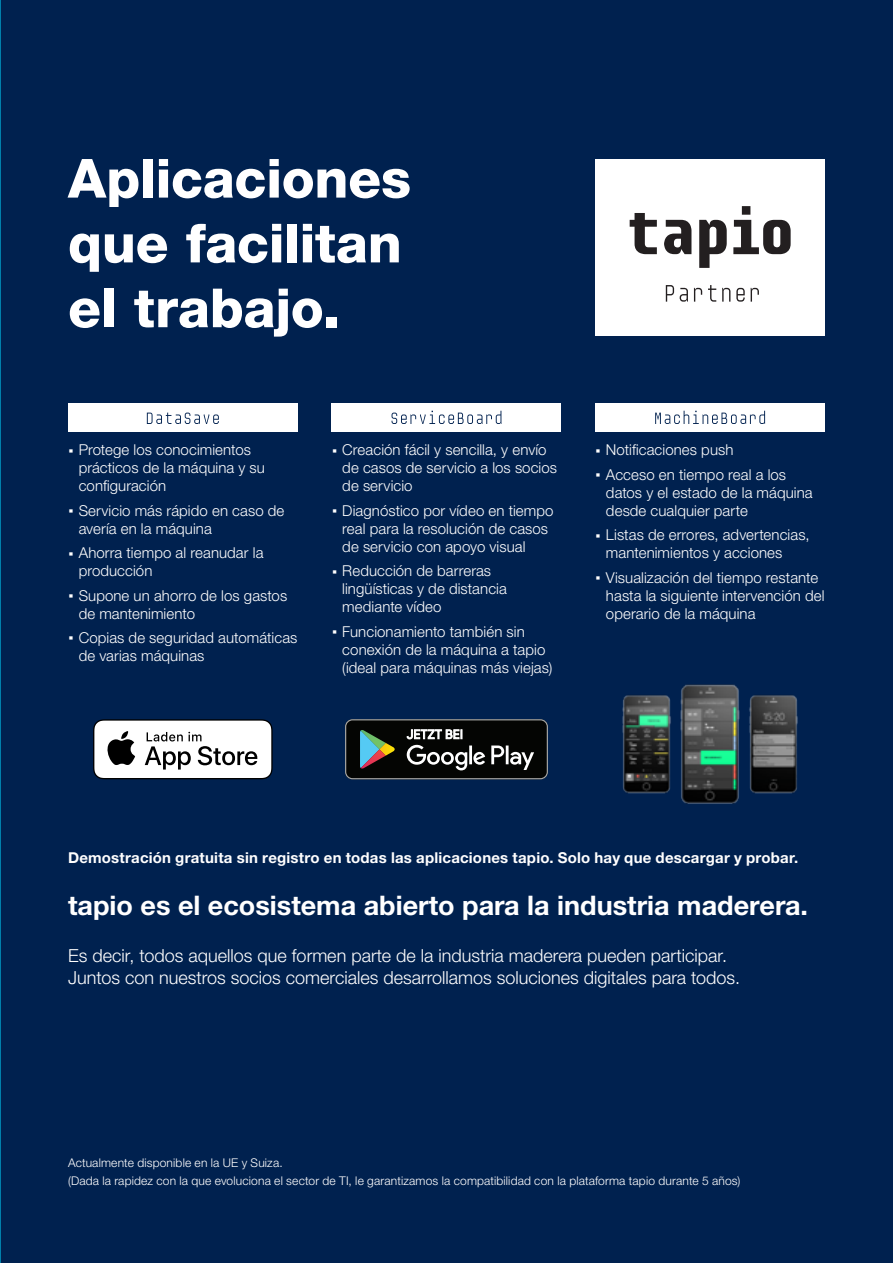
<style>
.page{position:relative;width:893px;height:1263px;background:#00214f}
.page>*{position:absolute;margin:0;border:0;box-sizing:border-box;transform-origin:0 0}
.tapio_Headline_36pt{font:800 54px/64.8px "Helvetica Neue LTW1 G";letter-spacing:-.005em;color:#fff}
.tapio_Text_20pt_14pt{font:700 27px "Helvetica Neue LTW1 G";color:#fff}
.tapio_Text_12pt_14_4{font:300 18px/21.6px "Helvetica Neue LTW1 G";color:#fff}
.t1{font:300 15px/18px "Helvetica Neue LTW1 G";letter-spacing:.005em;color:#fff}
.tapio_Text_10Pt_12_p{font:700 15px "Helvetica Neue LTW1 G";letter-spacing:.015em;color:#fff}
.Text_Bild_8Pt_11_5pt{font:300 12px/17.2px "Helvetica Neue LTW1 G";letter-spacing:.015em;color:#fff}
.s1{font-weight:700;font-size:21px}
</style>
<div class="page">
<div style="left:68px;top:404px;width:230px;height:28px;background:#fff"></div>
<div style="left:332px;top:404px;width:229px;height:28px;background:#fff"></div>
<div style="left:595px;top:404px;width:230px;height:28px;background:#fff"></div>
<svg style="left:93px;top:719px;width:180px;height:60px"></svg>
<svg style="left:345px;top:719px;width:203px;height:60px;background:#2d302d"></svg>
<svg style="left:147px;top:413px;width:72px;height:11px"></svg>
<svg style="left:392px;top:411px;width:109px;height:13px"></svg>
<svg style="left:655px;top:411px;width:110px;height:13px"></svg>
<img style="left:595px;top:674px;width:230px;height:142px">
<div style="left:595px;top:159px;width:230px;height:177px;background:#fff"></div>
<svg style="left:630px;top:206px;width:161px;height:62px"></svg>
<svg style="left:666px;top:285px;width:93px;height:17px"></svg>
<svg style="left:823px;top:58px;width:2px;height:14px"></svg>
<p class="tapio_Headline_36pt" style="left:68px;top:146px;width:344px">Aplicaciones que facilitan el trabajo.</p>
<p class="t1" style="left:79px;top:441px;width:188px;text-indent:-11px"><span class="s1">·</span> Protege los conocimientos prácticos de la máquina y su configuración</p>
<p class="t1" style="left:79px;top:501px;width:207px;text-indent:-11px"><span class="s1">·</span> Servicio más rápido en caso de avería en la máquina</p>
<p class="t1" style="left:79px;top:544px;width:186px;text-indent:-11px"><span class="s1">·</span> Ahorra tiempo al reanudar la producción</p>
<p class="t1" style="left:79px;top:586px;width:210px;text-indent:-11px"><span class="s1">·</span> Supone un ahorro de los gastos de mantenimiento</p>
<p class="t1" style="left:79px;top:628px;width:220px;text-indent:-11px"><span class="s1">·</span> Copias de seguridad automáticas de varias máquinas</p>
<p class="t1" style="left:342px;top:441px;width:216px;text-indent:-11px"><span class="s1">·</span> Creación fácil y sencilla, y envío de casos de servicio a los socios de servicio</p>
<p class="t1" style="left:342px;top:501px;width:213px;text-indent:-11px"><span class="s1">·</span> Diagnóstico por vídeo en tiempo real para la resolución de casos de servicio con apoyo visual</p>
<p class="t1" style="left:342px;top:562px;width:166px;text-indent:-11px"><span class="s1">·</span> Reducción de barreras lingüísticas y de distancia mediante vídeo</p>
<p class="t1" style="left:342px;top:622px;width:212px;text-indent:-11px"><span class="s1">·</span> Funcionamiento también sin conexión de la máquina a tapio (ideal para máquinas más viejas)</p>
<p class="t1" style="left:595px;top:441px;width:140px"><span class="s1">·</span> Notificaciones push</p>
<p class="t1" style="left:606px;top:465px;width:208px;text-indent:-11px"><span class="s1">·</span> Acceso en tiempo real a los datos y el estado de la máquina desde cualquier parte</p>
<p class="t1" style="left:606px;top:526px;width:205px;text-indent:-11px"><span class="s1">·</span> Listas de errores, advertencias, mantenimientos y acciones</p>
<p class="t1" style="left:606px;top:568px;width:220px;text-indent:-11px"><span class="s1">·</span> Visualización del tiempo restante hasta la siguiente intervención del operario de la máquina</p>
<p class="tapio_Text_10Pt_12_p" style="left:68px;top:849px;width:732px">Demostración gratuita sin registro en todas las aplicaciones tapio. Solo hay que descargar y probar.</p>
<p class="tapio_Text_20pt_14pt" style="left:68px;top:889px;width:742px">tapio es el ecosistema abierto para la industria maderera.</p>
<p class="tapio_Text_12pt_14_4" style="left:68px;top:945px;width:674px">Es decir, todos aquellos que formen parte de la industria maderera pueden participar.<br>Juntos con nuestros socios comerciales desarrollamos soluciones digitales para todos.</p>
<p class="Text_Bild_8Pt_11_5pt" style="left:68px;top:1154px;width:674px">Actualmente disponible en la UE y Suiza.<br>(Dada la rapidez con la que evoluciona el sector de TI, le garantizamos la compatibilidad con la plataforma tapio durante 5 años)</p>
</div>
